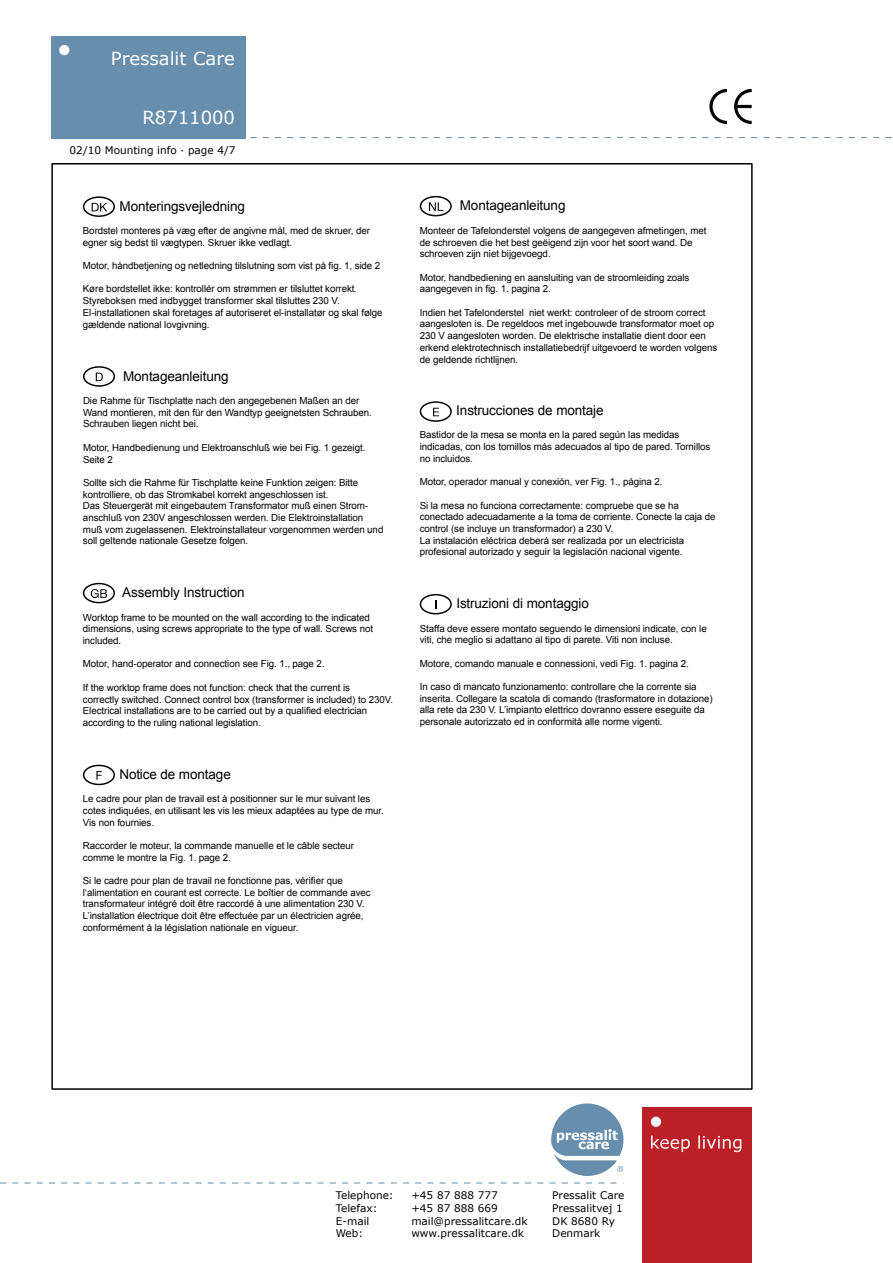
<style>
.page{position:relative;width:893px;height:1263px;background:#fff}
.page>*{position:absolute;margin:0;border:0;box-sizing:border-box;transform-origin:0 0}
.t1{font:18px "Verdana";color:#fff}
.t2{font:13.5px "Arial";letter-spacing:-.01em;color:#010201}
.t3{font:10.5px/12.6px "Verdana";color:#010202}
.t4{font:9.75px/11.7px "Arial";letter-spacing:-.01em;color:#010201}
</style>
<div class="page">
<svg style="left:250px;top:137px;width:642px;height:1px"></svg>
<svg style="left:0;top:1182px;width:623px;height:1px"></svg>
<div style="left:51px;top:36px;width:195px;height:102px;background:#678eac"></div>
<div style="left:59px;top:45px;width:10px;height:10px;background:#fff;border-radius:50%"></div>
<svg style="left:551px;top:1103px;width:72px;height:73px"></svg>
<div style="left:642px;top:1107px;width:110px;height:156px;background:#ba2025"></div>
<svg style="left:651px;top:1135px;width:39px;height:17px"></svg>
<svg style="left:698px;top:1135px;width:43px;height:17px"></svg>
<div style="left:651px;top:1117px;width:10px;height:10px;background:#fff;border-radius:50%"></div>
<svg style="left:709px;top:89px;width:43px;height:35px"></svg>
<hr style="left:736px;top:105px;width:16px;height:3px;background:#010202">
<div style="left:420px;top:594px;width:32px;height:20px;border:1px solid #010201;border-radius:50%"></div>
<div style="left:83px;top:196px;width:32px;height:21px;border:1px solid #010201;border-radius:50%"></div>
<svg style="left:92px;top:203px;width:15px;height:8px"></svg>
<div style="left:83px;top:366px;width:32px;height:21px;border:1px solid #010201;border-radius:50%"></div>
<svg style="left:96px;top:373px;width:7px;height:8px"></svg>
<div style="left:83px;top:583px;width:32px;height:20px;border:1px solid #010201;border-radius:50%"></div>
<svg style="left:91px;top:589px;width:16px;height:9px"></svg>
<div style="left:83px;top:765px;width:32px;height:20px;border:1px solid #010201;border-radius:50%"></div>
<svg style="left:96px;top:771px;width:6px;height:9px"></svg>
<div style="left:420px;top:196px;width:32px;height:20px;border:1px solid #010201;border-radius:50%"></div>
<svg style="left:429px;top:202px;width:14px;height:9px"></svg>
<div style="left:420px;top:401px;width:32px;height:21px;border:1px solid #010201;border-radius:50%"></div>
<svg style="left:433px;top:408px;width:6px;height:8px"></svg>
<h1 class="t1" style="left:111px;top:46px;width:125px">Pressalit Care</h1>
<h1 class="t1" style="left:142px;top:105px;width:94px">R8711000</h1>
<p class="t3" style="left:70px;top:144px;width:167px">02/10 Mounting info · page 4/7</p>
<h2 class="t2" style="left:120px;top:197px;width:127px">Monteringsvejledning</h2>
<p class="t4" style="left:83px;top:225px;width:289px">Bordstel monteres på væg efter de angivne mål, med de skruer, der egner sig bedst til vægtypen. Skruer ikke vedlagt.</p>
<p class="t4" style="left:83px;top:260px;width:299px">Motor, håndbetjening og netledning tilslutning som vist på fig. 1, side 2</p>
<p class="t4" style="left:83px;top:283px;width:301px">Køre bordstellet ikke: kontrollér om strømmen er tilsluttet korrekt.<br>Styreboksen med indbygget transformer skal tilsluttes 230 V.<br>El-installationen skal foretages af autoriseret el-installatør og skal følge gældende national lovgivning.</p>
<h2 class="t2" style="left:123px;top:367px;width:107px">Montageanleitung</h2>
<p class="t4" style="left:83px;top:395px;width:290px">Die Rahme für Tischplatte nach den angegebenen Maßen an der<br>Wand montieren, mit den für den Wandtyp geeignetsten Schrauben.<br>Schrauben liegen nicht bei.</p>
<p class="t4" style="left:83px;top:442px;width:284px">Motor, Handbedienung und Elektroanschluß wie bei Fig. 1 gezeigt.<br>Seite 2</p>
<p class="t4" style="left:83px;top:477px;width:302px">Sollte sich die Rahme für Tischplatte keine Funktion zeigen: Bitte kontrolliere, ob das Stromkabel korrekt angeschlossen ist.<br>Das Steuergerät mit eingebautem Transformator muß einen Strom&shy;anschluß von 230V angeschlossen werden. Die Elektroinstallation muß vom zugelassenen. Elektroinstallateur vorgenommen werden und soll geltende nationale Gesetze folgen.</p>
<h2 class="t2" style="left:122px;top:584px;width:124px">Assembly Instruction</h2>
<p class="t4" style="left:83px;top:611px;width:292px">Worktop frame to be mounted on the wall according to the indicated dimensions, using screws appropriate to the type of wall. Screws not included.</p>
<p class="t4" style="left:83px;top:658px;width:243px">Motor, hand-operator and connection see Fig. 1., page 2.</p>
<p class="t4" style="left:83px;top:682px;width:312px">If the worktop frame does not function: check that the current is<br>correctly switched. Connect control box (transformer is included) to 230V.<br>Electrical installations are to be carried out by a qualified electrician according to the ruling national legislation.</p>
<h2 class="t2" style="left:119px;top:765px;width:113px">Notice de montage</h2>
<p class="t4" style="left:83px;top:793px;width:302px">Le cadre pour plan de travail est à positionner sur le mur suivant les cotes indiquées, en utilisant les vis les mieux adaptées au type de mur.<br>Vis non fournies.</p>
<p class="t4" style="left:83px;top:840px;width:273px">Raccorder le moteur, la commande manuelle et le câble secteur comme le montre la Fig. 1. page 2.</p>
<p class="t4" style="left:83px;top:875px;width:289px">Si le cadre pour plan de travail ne fonctionne pas, vérifier que l‘alimentation en courant est correcte. Le boîtier de commande avec transformateur intégré doit être raccordé à une alimentation 230 V.<br>L’installation électrique doit être effectuée par un électricien agrée, conformément à la législation nationale en vigueur.</p>
<h2 class="t2" style="left:460px;top:197px;width:107px">Montageanleitung</h2>
<p class="t4" style="left:420px;top:225px;width:288px">Monteer de Tafelonderstel volgens de aangegeven afmetingen, met de schroeven die het best geëigend zijn voor het soort wand. De schroeven zijn niet bijgevoegd.</p>
<p class="t4" style="left:420px;top:271px;width:271px">Motor, handbediening en aansluiting van de stroomleiding zoals aangegeven in fig. 1. pagina 2.</p>
<p class="t4" style="left:420px;top:307px;width:299px">Indien het Tafelonderstel niet werkt: controleer of de stroom correct aangesloten is. De regeldoos met ingebouwde transformator moet op 230 V aangesloten worden. De elektrische installatie dient door een erkend elektrotechnisch installatiebedrijf uitgevoerd te worden volgens de geldende richtlijnen.</p>
<h2 class="t2" style="left:456px;top:401px;width:149px">Instrucciones de montaje</h2>
<p class="t4" style="left:420px;top:429px;width:292px">Bastidor de la mesa se monta en la pared según las medidas indicadas, con los tornillos más adecuados al tipo de pared. Tornillos no incluidos.</p>
<p class="t4" style="left:420px;top:476px;width:244px">Motor, operador manual y conexión, ver Fig. 1., página 2.</p>
<p class="t4" style="left:420px;top:499px;width:298px">Si la mesa no funciona correctamente: compruebe que se ha conectado adecuadamente a la toma de corriente. Conecte la caja de control (se incluye un transformador) a 230 V.<br>La instalación eléctrica deberá ser realizada por un electricista profesional autorizado y seguir la legislación nacional vigente.</p>
<h2 class="t2" style="left:456px;top:594px;width:134px">Istruzioni di montaggio</h2>
<p class="t4" style="left:420px;top:622px;width:288px">Staffa deve essere montato seguendo le dimensioni indicate, con le viti, che meglio si adattano al tipo di parete. Viti non incluse.</p>
<p class="t4" style="left:420px;top:657px;width:271px">Motore, comando manuale e connessioni, vedi Fig. 1. pagina 2.</p>
<p class="t4" style="left:420px;top:681px;width:294px">In caso di mancato funzionamento: controllare che la corrente sia inserita. Collegare la scatola di comando (trasformatore in dotazione) alla rete da 230 V. L’impianto elettrico dovranno essere eseguite da personale autorizzato ed in conformità alle norme vigenti.</p>
<p class="t3" style="left:336px;top:1189px;width:59px">Telephone:<br>Telefax:<br>E-mail<br>Web:</p>
<p class="t3" style="left:411px;top:1189px;width:118px">+45 87 888 777<br>+45 87 888 669 mail@pressalitcare.dk www.pressalitcare.dk</p>
<p class="t3" style="left:552px;top:1189px;width:74px">Pressalit Care<br>Pressalitvej 1<br>DK 8680 Ry<br>Denmark</p>
</div>
